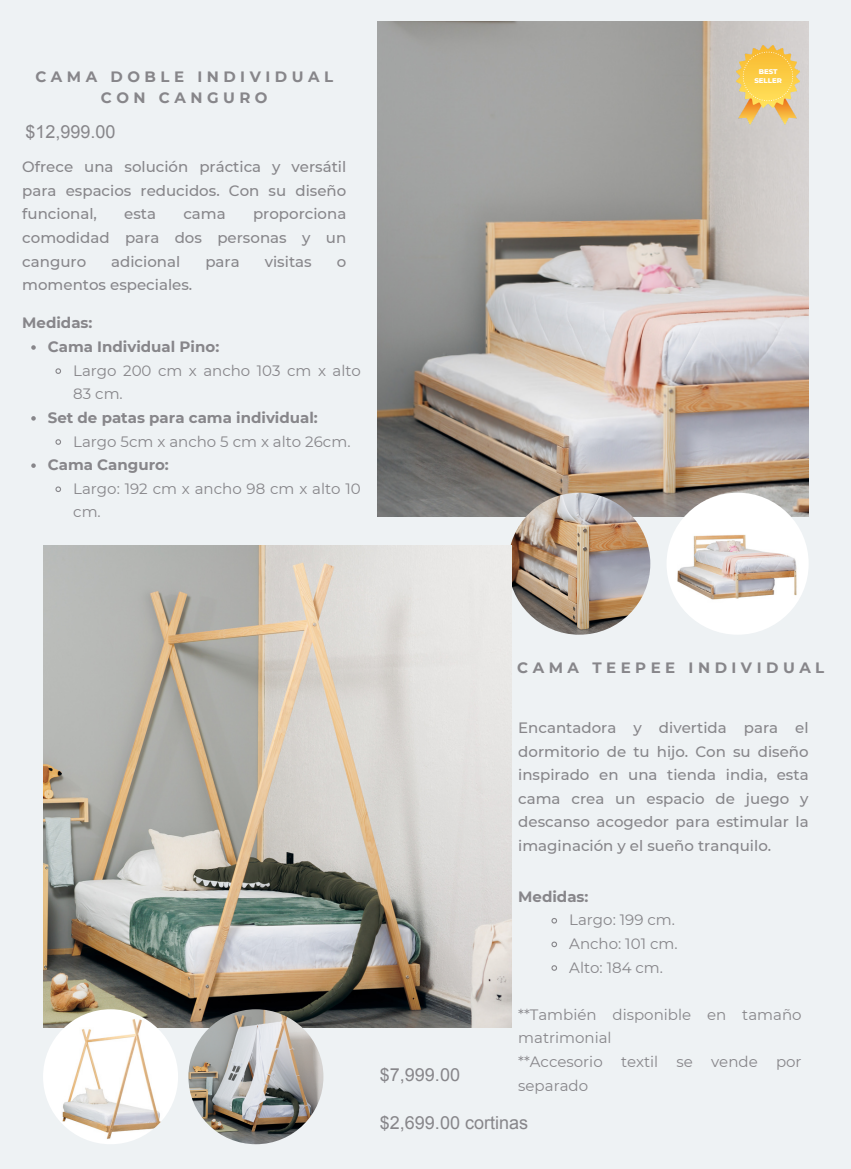
<style>
.page{position:relative;width:851px;height:1169px;background:#fff}
.page>*{position:absolute;margin:0;border:0;box-sizing:border-box;transform-origin:0 0}
.t1{font:18px "Arial";color:#87868a}
.t2{font:18px "Arial";color:#87868a}
.t3{font:500 15px/23.5px "Montserrat";color:#87868a;text-align:justify}
.t4{font:15px/23.7px "Montserrat";color:#87868a}
.t5{font:700 15px "Montserrat";color:#87868a}
.t6{font:700 15px/20.2px "Montserrat";letter-spacing:.3em;color:#87868a;text-align:center}
.t7{font:800 6.9px "Montserrat";color:#fff}
.s1{font-style:inherit}
</style>
<div class="page">
<div style="left:0;top:0;width:850px;height:1169px;background:#eef2f4"></div>
<img style="left:377px;top:21px;width:431px;height:495px">
<img style="left:666px;top:493px;width:142px;height:142px;border-radius:50%">
<img style="left:508px;top:493px;width:142px;height:142px;border-radius:50%">
<img style="left:737px;top:45px;width:62px;height:80px">
<svg style="left:31px;top:345px;width:5px;height:5px"></svg>
<svg style="left:55px;top:368px;width:6px;height:6px"></svg>
<svg style="left:31px;top:416px;width:5px;height:5px"></svg>
<svg style="left:55px;top:439px;width:6px;height:6px"></svg>
<svg style="left:31px;top:463px;width:5px;height:5px"></svg>
<svg style="left:55px;top:486px;width:6px;height:6px"></svg>
<img style="left:43px;top:546px;width:468px;height:481px">
<img style="left:188px;top:1009px;width:135px;height:135px;border-radius:50%">
<img style="left:43px;top:1009px;width:135px;height:135px;border-radius:50%">
<svg style="left:551px;top:918px;width:6px;height:6px"></svg>
<svg style="left:551px;top:941px;width:6px;height:7px"></svg>
<svg style="left:551px;top:965px;width:6px;height:6px"></svg>
<p class="t6" style="left:35px;top:67px;width:299px">CAMA DOBLE INDIVIDUAL<br>CON CANGURO</p>
<p class="t1" style="left:26px;top:120px;width:92px">$<span class="s1">12</span>,<span class="s1">9</span>99.00</p>
<p class="t3" style="left:22px;top:155px;width:325px">Ofrece una solución práctica y versátil para espacios reducidos. Con su diseño funcional,</p>
<p class="t3" style="left:22px;top:202px;width:325px;text-indent:231px">proporciona comodidad para dos personas y un canguro</p>
<p class="t3" style="left:124px;top:202px;width:33px">esta</p>
<p class="t3" style="left:183px;top:202px;width:44px">cama</p>
<p class="t3" style="left:111px;top:249px;width:71px">adicional</p>
<p class="t3" style="left:205px;top:249px;width:36px">para</p>
<p class="t3" style="left:265px;top:249px;width:48px">visitas</p>
<p class="t3" style="left:337px;top:249px;width:11px">o</p>
<p class="t3" style="left:22px;top:273px;width:171px">momentos especiales.</p>
<p class="t5" style="left:22px;top:314px;width:72px">Medidas:</p>
<p class="t5" style="left:48px;top:337px;width:173px">Cama Individual Pino:</p>
<p class="t4" style="left:73px;top:358px;width:289px">Largo 200 cm x ancho 103 cm x alto<br>83 cm.</p>
<p class="t5" style="left:48px;top:408px;width:271px">Set de patas para cama individual:</p>
<p class="t4" style="left:73px;top:429px;width:279px">Largo 5cm x ancho 5 cm x alto 26cm.</p>
<p class="t5" style="left:48px;top:456px;width:123px">Cama Canguro:</p>
<p class="t4" style="left:73px;top:476px;width:289px">Largo: 192 cm x ancho 98 cm x alto 10 cm.</p>
<p class="t7" style="left:758px;top:67px;width:20px">BEST</p>
<p class="t7" style="left:754px;top:76px;width:29px">SELLER</p>
<p class="t6" style="left:517px;top:658px;width:308px">CAMA TEEPEE INDIVIDUAL</p>
<p class="t3" style="left:518px;top:716px;width:292px">Encantadora y divertida para el dormitorio de tu hijo. Con su diseño inspirado en una tienda india, esta cama crea un espacio de juego y descanso acogedor para estimular la imaginación y el sueño tranquilo.</p>
<p class="t5" style="left:518px;top:887px;width:72px">Medidas:</p>
<p class="t4" style="left:569px;top:908px;width:107px">Largo: 199 cm.</p>
<p class="t4" style="left:569px;top:932px;width:110px">Ancho: 101 cm.</p>
<p class="t4" style="left:569px;top:955px;width:95px">Alto: 184 cm.</p>
<p class="t4" style="left:518px;top:1002px;width:285px">**También disponible en tamaño matrimonial</p>
<p class="t4" style="left:518px;top:1050px;width:285px">**Accesorio textil se vende por separado</p>
<p class="t1" style="left:380px;top:1063px;width:82px">$<span class="s1">7</span>,<span class="s1">9</span>99.00</p>
<p class="t2" style="left:380px;top:1111px;width:150px"><span class="s1">$</span>2<span class="s1">,</span>6<span class="s1">99.00</span> cortinas</p>
</div>
